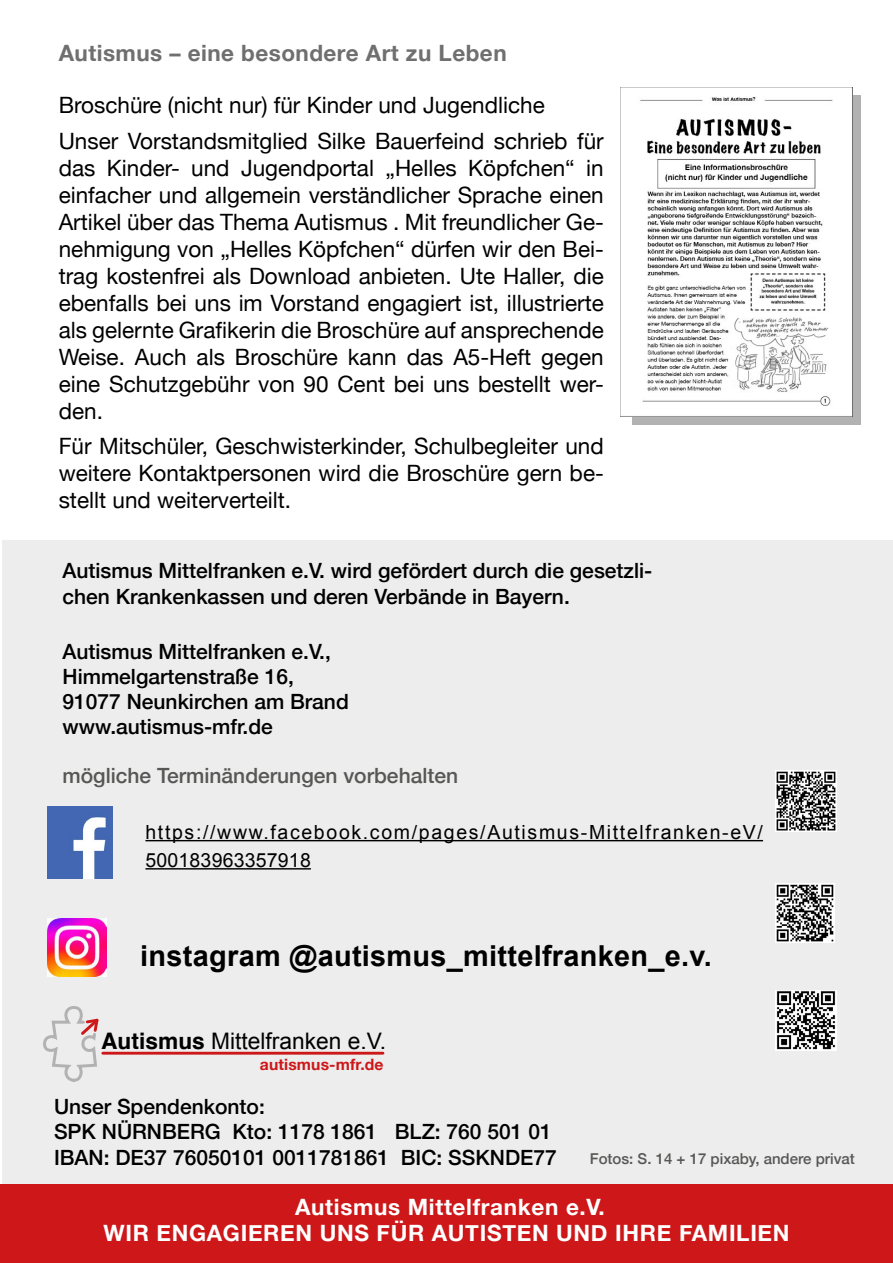
<style>
.page{position:relative;width:893px;height:1263px;background:#fff}
.page>*{position:absolute;margin:0;border:0;box-sizing:border-box;transform-origin:0 0}
.t1{font:700 28.95px "Arial";letter-spacing:.01em;color:#000}
.t2{font:22.8px "Arial";color:#000}
.t3{font:22.5px/27px "Helvetica Neue";color:#000;text-align:justify}
.t4{font:700 22.5px/25.5px "Helvetica Neue";letter-spacing:.03em;color:#fff;text-align:center}
.t5{font:700 22.5px "Helvetica Neue";letter-spacing:.02em;color:#706f6f}
.t6{font:500 21px/25.2px "Helvetica Neue";color:#000}
.t7{font:500 21px "Helvetica Neue";color:#575756}
.t8{font:19.5px/28.2px "Arial";letter-spacing:.085em;color:#000}
.t9{font:700 15.6px "Helvetica Neue";letter-spacing:.01em;color:#cd1719}
.t10{font:500 15px "Helvetica Neue";color:#575756}
.s1{font-family:"Helvetica";font-weight:700}
</style>
<div class="page">
<div style="left:3px;top:540px;width:890px;height:705px;background:#ededed"></div>
<img style="left:775px;top:883px;width:60px;height:60px">
<img style="left:775px;top:770px;width:61px;height:61px">
<img style="left:776px;top:990px;width:61px;height:60px">
<img style="left:48px;top:806px;width:65px;height:72px">
<img style="left:47px;top:918px;width:59px;height:59px">
<div style="left:0;top:1184px;width:893px;height:79px;background:#cd1719"></div>
<hr style="left:145px;top:840px;width:618px;height:1px;background:#000">
<hr style="left:145px;top:868px;width:166px;height:1px;background:#000">
<hr style="left:103px;top:1052px;width:280px;height:2px;background:#cd1719">
<svg style="left:43px;top:1006px;width:56px;height:76px"></svg>
<div style="left:633px;top:95px;width:228px;height:330px;background:#b3b2b2"></div>
<img style="left:621px;top:87px;width:232px;height:330px">
<p class="t5" style="left:59px;top:35px;width:449px">Autismus – eine besondere Art zu Leben</p>
<p class="t3" style="left:59px;top:89px;width:547px;line-height:35.5px">Broschüre (nicht nur) für Kinder und Jugendliche<br>Unser Vorstandsmitglied Silke Bauerfeind schrieb für</p>
<p class="t3" style="left:59px;top:156px;width:547px">das Kinder- und Jugendportal „Helles Köpfchen“ in einfacher und allgemein verständlicher Sprache einen Artikel über das Thema Autismus . Mit freundlicher Ge&shy;nehmigung von „Helles Köpfchen“ dürfen wir den Bei&shy;trag kostenfrei als Download anbieten. Ute Haller, die ebenfalls bei uns im Vorstand engagiert ist, illustrierte als gelernte Grafikerin die Broschüre auf ansprechende Weise. Auch als Broschüre kann das A5-Heft gegen eine Schutzgebühr von 90 Cent bei uns bestellt wer&shy;den.</p>
<p class="t3" style="left:59px;top:434px;width:547px">Für Mitschüler, Geschwisterkinder, Schulbegleiter und weitere Kontaktpersonen wird die Broschüre gern be&shy;stellt und weiterverteilt.</p>
<p class="t6" style="left:63px;top:557px;width:591px">Autismus Mittelfranken e.V. wird gefördert durch die gesetzli&shy;chen Krankenkassen und deren Verbände in Bayern.</p>
<p class="t6" style="left:63px;top:637px;width:288px">Autismus Mittelfranken e.V.,<br>Himmelgartenstraße 16,<br>91077 Neunkirchen am Brand www.autismus-mfr.de</p>
<p class="t7" style="left:63px;top:759px;width:397px">mögliche Terminänderungen vorbehalten</p>
<p class="t8" style="left:145px;top:818px;width:619px">https://www.facebook.com/pages/Autismus-Mittelfranken-eV/<br>500183963357918</p>
<p class="t1" style="left:140px;top:937px;width:573px">instagram @autismus_mittelfranken_e.v.</p>
<p class="t2" style="left:101px;top:1026px;width:287px"><span class="s1">Autismus</span> Mittelfranken e.V.</p>
<p class="t9" style="left:260px;top:1052px;width:125px">autismus-mfr.de</p>
<p class="t6" style="left:54px;top:1092px;width:504px">Unser Spendenkonto:<br>SPK NÜRNBERG Kto: 1178 1861 BLZ: 760 501 01<br>IBAN: DE37 76050101 0011781861 BIC: SSKNDE77</p>
<p class="t10" style="left:590px;top:1146px;width:266px">Fotos: S. 14 + 17 pixaby, andere privat</p>
<p class="t4" style="left:103px;top:1195px;width:688px">Autismus Mittelfranken e.V.<br>WIR ENGAGIEREN UNS FÜR AUTISTEN UND IHRE FAMILIEN</p>
</div>
